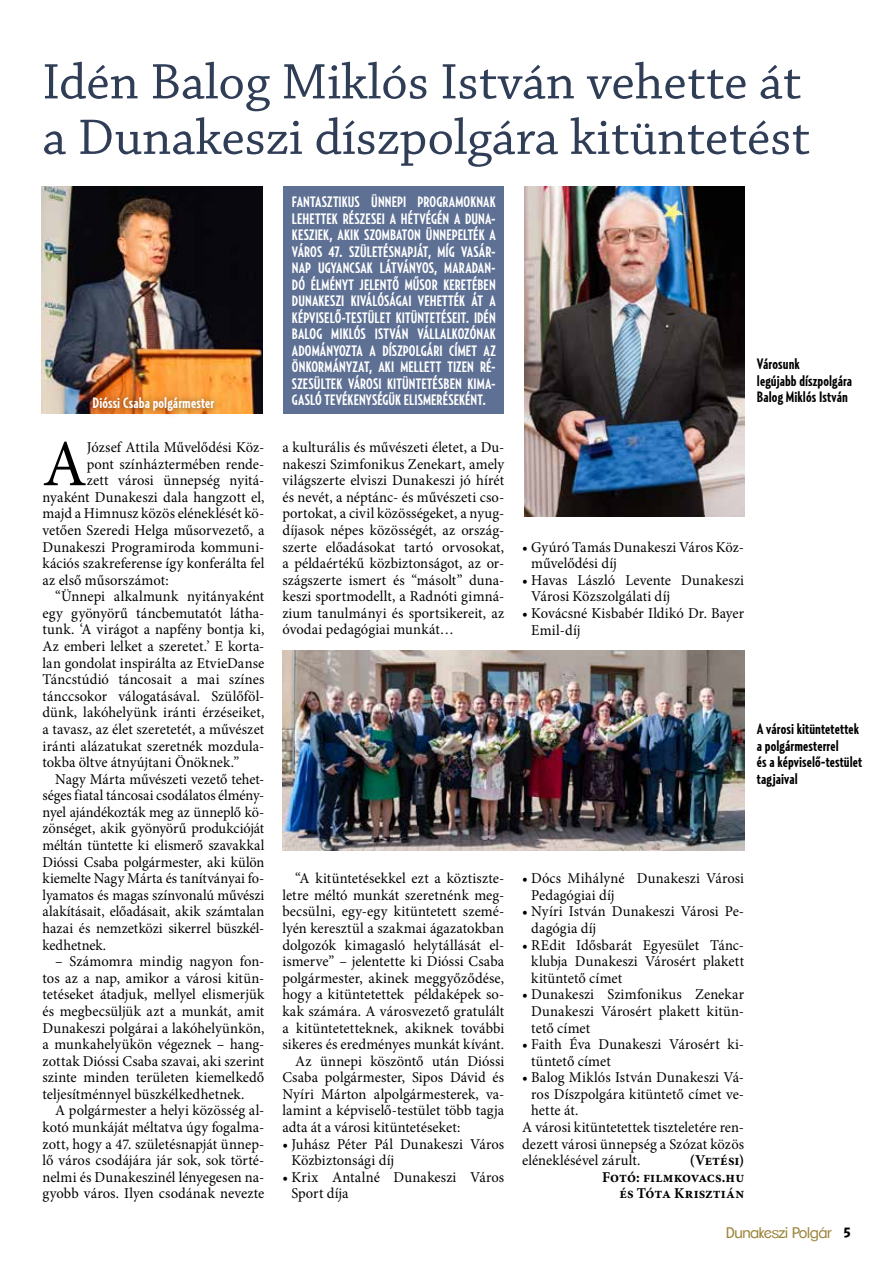
<style>
.page{position:relative;width:893px;height:1263px;background:#fff}
.page>*{position:absolute;margin:0;border:0;box-sizing:border-box;transform-origin:0 0}
.t1{font:66px "Minion Pro";color:#000}
.t2{font:52.5px/55.5px "Chaparral Pro";color:#2f3d57}
.t3{font:15px/16.6px "Minion Pro";letter-spacing:.005em;color:#000}
.t4{font:700 extra-condensed 15px/16.5px "Relay";letter-spacing:.005em;color:#fff;text-align:justify}
.t5{font:15px "Minion Pro";letter-spacing:.005em;color:#000;scale:.96 1}
.t6{font:700 extra-condensed 15px/16.6px "Relay";letter-spacing:.005em;color:#000;scale:1.06 1}
.t7{font:700 15px/16.6px "Minion Pro";letter-spacing:.005em;color:#000;text-align:right}
.t8{font:700 extra-condensed 15px "Relay";letter-spacing:.005em;color:#fff;scale:1.06 1}
.t9{font:15px "Clemente P Dag";letter-spacing:-.02em;color:#9b843a}
.s1{font-family:"Polo Ze 11 K Bold";color:#000}
</style>
<div class="page">
<div style="left:283px;top:187px;width:221px;height:227px;background:#5e7094"></div>
<img style="left:524px;top:187px;width:220px;height:330px">
<img style="left:42px;top:187px;width:220px;height:227px">
<img style="left:282px;top:650px;width:462px;height:200px">
<div style="left:85px;top:390px;width:137px;height:29px;background:#000;opacity:.5"></div>
<h2 class="t2" style="left:43px;top:56px;width:769px">Idén Balog Miklós István vehette át a Dunakeszi díszpolgára kitüntetést</h2>
<p class="t8" style="left:93px;top:394px;width:116px">Dióssi Csaba polgármester</p>
<h1 class="t1" style="left:43px;top:420px;width:46px">A</h1>
<p class="t3" style="left:87px;top:439px;width:179px">József Attila Művelődési Köz-</p>
<p class="t3" style="left:87px;top:456px;width:179px">pont színháztermében rende-</p>
<p class="t3" style="left:87px;top:472px;width:179px">zett városi ünnepség nyitá-</p>
<p class="t3" style="left:43px;top:489px;width:223px">nyaként Dunakeszi dala hangzott el,</p>
<p class="t3" style="left:43px;top:505px;width:223px">majd a Himnusz közös eléneklését kö-</p>
<p class="t3" style="left:43px;top:522px;width:223px">vetően Szeredi Helga műsorvezető, a</p>
<p class="t3" style="left:43px;top:538px;width:223px">Dunakeszi Programiroda kommuni-</p>
<p class="t3" style="left:43px;top:555px;width:223px">kációs szakreferense így konferálta fel</p>
<p class="t3" style="left:43px;top:572px;width:128px">az első műsorszámot:</p>
<p class="t3" style="left:55px;top:588px;width:211px">“Ünnepi alkalmunk nyitányaként</p>
<p class="t3" style="left:43px;top:605px;width:223px">egy gyönyörű táncbemutatót látha-</p>
<p class="t3" style="left:43px;top:621px;width:223px">tunk. ‘A virágot a napfény bontja ki,</p>
<p class="t3" style="left:43px;top:638px;width:223px">Az emberi lelket a szeretet.’ E korta-</p>
<p class="t3" style="left:43px;top:655px;width:223px">lan gondolat inspirálta az EtvieDanse</p>
<p class="t3" style="left:43px;top:671px;width:223px">Táncstúdió táncosait a mai színes</p>
<p class="t3" style="left:43px;top:688px;width:223px">tánccsokor válogatásával. Szülőföl-</p>
<p class="t3" style="left:43px;top:704px;width:223px">dünk, lakóhelyünk iránti érzéseiket,</p>
<p class="t3" style="left:43px;top:721px;width:223px">a tavasz, az élet szeretetét, a művészet</p>
<p class="t3" style="left:43px;top:737px;width:223px">iránti alázatukat szeretnék mozdula-</p>
<p class="t3" style="left:43px;top:754px;width:198px">tokba öltve átnyújtani Önöknek.”</p>
<p class="t5" style="left:55px;top:769px;width:219px">Nagy Márta művészeti vezető tehet-</p>
<p class="t5" style="left:43px;top:785px;width:233px">séges fiatal táncosai csodálatos élmén -</p>
<p class="t5" style="left:43px;top:802px;width:233px">nyel ajándékozták meg az ünneplő kö-</p>
<p class="t5" style="left:43px;top:819px;width:233px">zönséget, akik gyönyörű produkcióját</p>
<p class="t5" style="left:43px;top:835px;width:233px">méltán tüntette ki elismerő szavakkal</p>
<p class="t5" style="left:43px;top:852px;width:233px">Dióssi Csaba polgármester, aki külön</p>
<p class="t5" style="left:43px;top:868px;width:233px">kiemelte Nagy Márta és tanítványai fo-</p>
<p class="t5" style="left:43px;top:885px;width:233px">lyamatos és magas színvonalú művészi</p>
<p class="t5" style="left:43px;top:901px;width:233px">alakításait, előadásait, akik számtalan</p>
<p class="t5" style="left:43px;top:918px;width:233px">hazai és nemzetközi sikerrel büszkél-</p>
<p class="t5" style="left:43px;top:935px;width:68px">kedhetnek.</p>
<p class="t3" style="left:43px;top:953px;width:223px;text-align:justify;text-indent:13px">– Számomra mindig nagyon fon&shy;tos az a nap, amikor a városi kitün&shy;tetéseket átadjuk, mellyel elismerjük és megbecsüljük azt a munkát, amit Dunakeszi polgárai a lakóhelyünkön, a munkahelyükön végeznek – hang&shy;zottak Dióssi Csaba szavai, aki szerint szinte minden területen kiemelkedő teljesítménnyel büszkélkedhetnek.</p>
<p class="t3" style="left:43px;top:1102px;width:223px;text-align:justify;text-indent:13px">A polgármester a helyi közösség al&shy;kotó munkáját méltatva úgy fogalma&shy;zott, hogy a 47. születésnapját ünnep&shy;lő város csodájára jár sok, sok törté&shy;nelmi és Dunakeszinél lényegesen na&shy;gyobb város. Ilyen csodának nevezte</p>
<p class="t4" style="left:292px;top:193px;width:205px">FANTASZTIKUS ÜNNEPI PROGRAMOKNAK LEHETTEK RÉSZESEI A HÉTVÉGÉN A DUNA-KESZIEK, AKIK SZOMBATON ÜNNEPELTÉK A VÁROS 47. SZÜLETÉSNAPJÁT, MÍG VASÁR-NAP UGYANCSAK LÁTVÁNYOS, MARADAN-DÓ ÉLMÉNYT JELENTŐ MŰSOR KERETÉBEN DUNAKESZI KIVÁLÓSÁGAI VEHETTÉK ÁT A KÉPVISELŐ-TESTÜLET KITÜNTETÉSEIT. IDÉN BALOG MIKLÓS ISTVÁN VÁLLALKOZÓNAK ADOMÁNYOZTA A DÍSZPOLGÁRI CÍMET AZ ÖNKORMÁNYZAT, AKI MELLETT TIZEN RÉ-SZESÜLTEK VÁROSI KITÜNTETÉSBEN KIMA-GASLÓ TEVÉKENYSÉGÜK ELISMERÉSEKÉNT.</p>
<p class="t3" style="left:282px;top:439px;width:223px;text-align:justify">a kulturális és művészeti életet, a Du&shy;nakeszi Szimfonikus Zenekart, amely világszerte elviszi Dunakeszi jó hírét és nevét, a néptánc- és művészeti cso&shy;portokat, a civil közösségeket, a nyug&shy;díjasok népes közösségét, az ország&shy;szerte előadásokat tartó orvosokat, a példaértékű közbiztonságot, az or&shy;szágszerte ismert és “másolt” duna&shy;keszi sportmodellt, a Radnóti gimná&shy;zium tanulmányi és sportsikereit, az óvodai pedagógiai munkát…</p>
<p class="t3" style="left:295px;top:870px;width:211px">“A kitüntetésekkel ezt a köztiszte-</p>
<p class="t3" style="left:282px;top:887px;width:223px">letre méltó munkát szeretnénk meg-</p>
<p class="t3" style="left:282px;top:903px;width:223px">becsülni, egy-egy kitüntetett szemé-</p>
<p class="t3" style="left:282px;top:920px;width:223px">lyén keresztül a szakmai ágazatokban</p>
<p class="t3" style="left:282px;top:936px;width:223px">dolgozók kimagasló helytállását el-</p>
<p class="t3" style="left:282px;top:953px;width:223px">ismerve” – jelentette ki Dióssi Csaba</p>
<p class="t3" style="left:282px;top:970px;width:223px">polgármester, akinek meggyőződése,</p>
<p class="t3" style="left:282px;top:986px;width:223px">hogy a kitüntetettek példaképek so-</p>
<p class="t3" style="left:282px;top:1003px;width:223px">kak számára. A városvezető gratulált</p>
<p class="t3" style="left:282px;top:1019px;width:223px">a kitüntetetteknek, akiknek további</p>
<p class="t3" style="left:282px;top:1036px;width:223px">sikeres és eredményes munkát kívánt.</p>
<p class="t3" style="left:295px;top:1053px;width:211px">Az ünnepi köszöntő után Dióssi</p>
<p class="t3" style="left:282px;top:1069px;width:223px">Csaba polgármester, Sipos Dávid és</p>
<p class="t3" style="left:282px;top:1086px;width:223px">Nyíri Márton alpolgármesterek, va-</p>
<p class="t3" style="left:282px;top:1102px;width:223px">lamint a képviselő-testület több tagja</p>
<p class="t3" style="left:282px;top:1119px;width:179px">adta át a városi kitüntetéseket:</p>
<p class="t3" style="left:291px;top:1135px;width:214px;text-indent:-9px">• Juhász Péter Pál Dunakeszi Város<br>Közbiztonsági díj</p>
<p class="t3" style="left:291px;top:1169px;width:214px;text-indent:-9px">• Krix Antalné Dunakeszi Város<br>Sport díja</p>
<p class="t6" style="left:757px;top:355px;width:91px">Városunk<br>legújabb díszpolgára<br>Balog Miklós István</p>
<p class="t3" style="left:531px;top:539px;width:214px;text-indent:-9px">• Gyúró Tamás Dunakeszi Város Köz&shy;művelődési díj</p>
<p class="t3" style="left:531px;top:572px;width:214px;text-indent:-9px">• Havas László Levente Dunakeszi<br>Városi Közszolgálati díj</p>
<p class="t3" style="left:531px;top:605px;width:214px;text-indent:-9px">• Kovácsné Kisbabér Ildikó Dr. Bayer<br>Emil-díj</p>
<p class="t6" style="left:757px;top:720px;width:101px">A városi kitüntetettek a polgármesterrel<br>és a képviselő-testület tagjaival</p>
<p class="t3" style="left:531px;top:870px;width:214px;text-indent:-9px">• Dócs Mihályné Dunakeszi Városi<br>Pedagógiai díj</p>
<p class="t3" style="left:531px;top:903px;width:214px;text-indent:-9px">• Nyíri István Dunakeszi Városi Pe&shy;dagógia díj</p>
<p class="t3" style="left:531px;top:936px;width:214px;text-align:justify;text-indent:-9px">• REdit Idősbarát Egyesület Tánc&shy;klubja Dunakeszi Városért plakett kitüntető címet</p>
<p class="t3" style="left:531px;top:986px;width:214px;text-align:justify;text-indent:-9px">• Dunakeszi Szimfonikus Zenekar Dunakeszi Városért plakett kitün&shy;tető címet</p>
<p class="t3" style="left:531px;top:1036px;width:214px;text-indent:-9px">• Faith Éva Dunakeszi Városért ki&shy;tüntető címet</p>
<p class="t3" style="left:522px;top:1069px;width:223px">• Balog Miklós István Dunakeszi Vá-</p>
<p class="t3" style="left:531px;top:1086px;width:214px">ros Díszpolgára kitüntető címet ve-</p>
<p class="t3" style="left:531px;top:1102px;width:49px">hette át.</p>
<p class="t3" style="left:522px;top:1119px;width:223px">A városi kitüntetettek tiszteletére ren-</p>
<p class="t3" style="left:522px;top:1135px;width:223px">dezett városi ünnepség a Szózat közös</p>
<p class="t3" style="left:522px;top:1152px;width:120px">eléneklésével zárult.</p>
<p class="t7" style="left:602px;top:1152px;width:143px">(Vetési)<br>Fotó: filmkovacs.hu és Tóta Krisztián</p>
<p class="t9" style="left:726px;top:1223px;width:126px">Dunakeszi Polgár <span class="s1">5</span></p>
</div>
